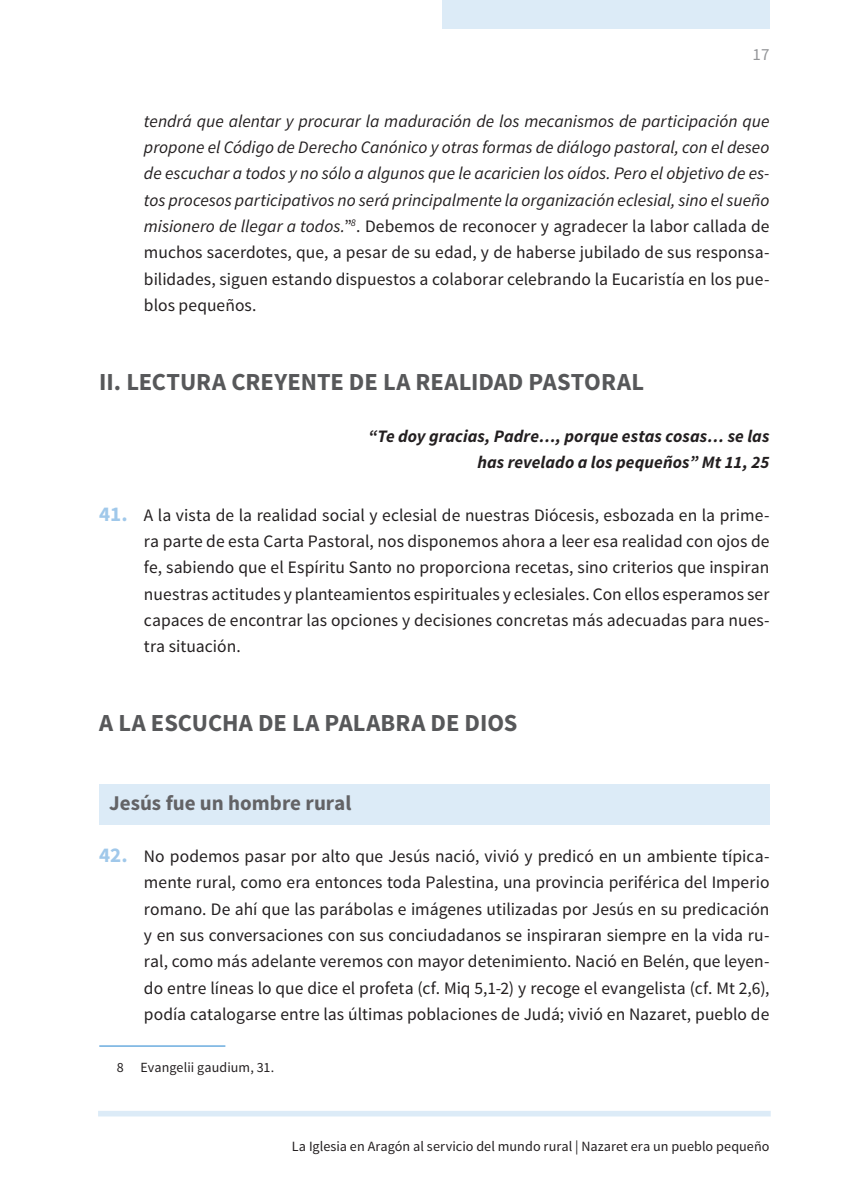
<style>
.page{position:relative;width:844px;height:1191px;background:#fff}
.page>*{position:absolute;margin:0;border:0;box-sizing:border-box;transform-origin:0 0}
.t1{font:700 24.5px "Source Sans Pro";color:#57585a}
.t2{font:700 21px "Source Sans Pro";color:#636366}
.t3{font:17.5px/26.2px "Source Sans Pro";letter-spacing:.005em;color:#231f20;text-align:justify}
.t4{font:italic 17.5px/26.2px "Source Sans Pro";color:#231f20;text-align:justify}
.t5{font:italic 700 17.5px/26.2px "Source Sans Pro";letter-spacing:.005em;color:#231f20;text-align:right}
.t6{font:16.97px "Source Sans Pro";color:#939598}
.t7{font:14.17px "Source Sans Pro";letter-spacing:.005em;color:#231f20}
.t8{font:14px "Source Sans Pro";letter-spacing:.005em;color:#231f20}
.s1{font-style:normal}
.s2{font-weight:700;font-size:21px;color:#a0c8ea}
</style>
<div class="page">
<div style="left:98px;top:1110px;width:672px;height:6px;background:#dcebf7"></div>
<div style="left:441px;top:0;width:328px;height:28px;background:#dcebf7"></div>
<div style="left:99px;top:784px;width:670px;height:41px;background:#dcebf7"></div>
<hr style="left:99px;top:1045px;width:126px;height:2px;background:#81b8e4">
<p class="t6" style="left:752px;top:44px;width:18px">17</p>
<p class="t4" style="left:144px;top:108px;width:627px">tendrá que alentar y procurar la maduración de los mecanismos de participación que propone el Código de Derecho Canónico y otras formas de diálogo pastoral, con el deseo de escuchar a todos y no sólo a algunos que le acaricien los oídos. Pero el objetivo de es&shy;tos procesos participativos no será principalmente la organización eclesial, sino el sueño misionero de llegar a todos.<span class="s1">”</span><sup>8</sup><span class="s1">. Debemos de reconocer y agradecer la labor callada de muchos sacerdotes, que, a pesar de su edad, y de haberse jubilado de sus responsa&shy;bilidades, siguen estando dispuestos a colaborar celebrando la Eucaristía en los pue&shy;blos pequeños.</span></p>
<h1 class="t1" style="left:99px;top:366px;width:546px">II. LECTURA CREYENTE DE LA REALIDAD PASTORAL</h1>
<p class="t5" style="left:368px;top:423px;width:402px">“Te doy gracias, Padre…, porque estas cosas… se las has revelado a los pequeños” Mt 11, 25</p>
<p class="t3" style="left:144px;top:502px;width:627px;text-indent:-45px"><span class="s2">41.</span> A la vista de la realidad social y eclesial de nuestras Diócesis, esbozada en la prime&shy;ra parte de esta Carta Pastoral, nos disponemos ahora a leer esa realidad con ojos de fe, sabiendo que el Espíritu Santo no proporciona recetas, sino criterios que inspiran nuestras actitudes y planteamientos espirituales y eclesiales. Con ellos esperamos ser capaces de encontrar las opciones y decisiones concretas más adecuadas para nues&shy;tra situación.</p>
<h1 class="t1" style="left:99px;top:707px;width:419px">A LA ESCUCHA DE LA PALABRA DE DIOS</h1>
<p class="t2" style="left:109px;top:789px;width:244px">Jesús fue un hombre rural</p>
<p class="t3" style="left:144px;top:843px;width:627px;text-indent:-45px"><span class="s2">42.</span> No podemos pasar por alto que Jesús nació, vivió y predicó en un ambiente típica&shy;mente rural, como era entonces toda Palestina, una provincia periférica del Imperio romano. De ahí que las parábolas e imágenes utilizadas por Jesús en su predicación y en sus conversaciones con sus conciudadanos se inspiraran siempre en la vida ru&shy;ral, como más adelante veremos con mayor detenimiento. Nació en Belén, que leyen&shy;do entre líneas lo que dice el profeta (cf. Miq 5,1-2) y recoge el evangelista (cf. Mt 2,6), podía catalogarse entre las últimas poblaciones de Judá; vivió en Nazaret, pueblo de</p>
<p class="t8" style="left:117px;top:1059px;width:159px">8 Evangelii gaudium, 31.</p>
<p class="t7" style="left:292px;top:1137px;width:479px">La Iglesia en Aragón al servicio del mundo rural | Nazaret era un pueblo pequeño</p>
</div>
